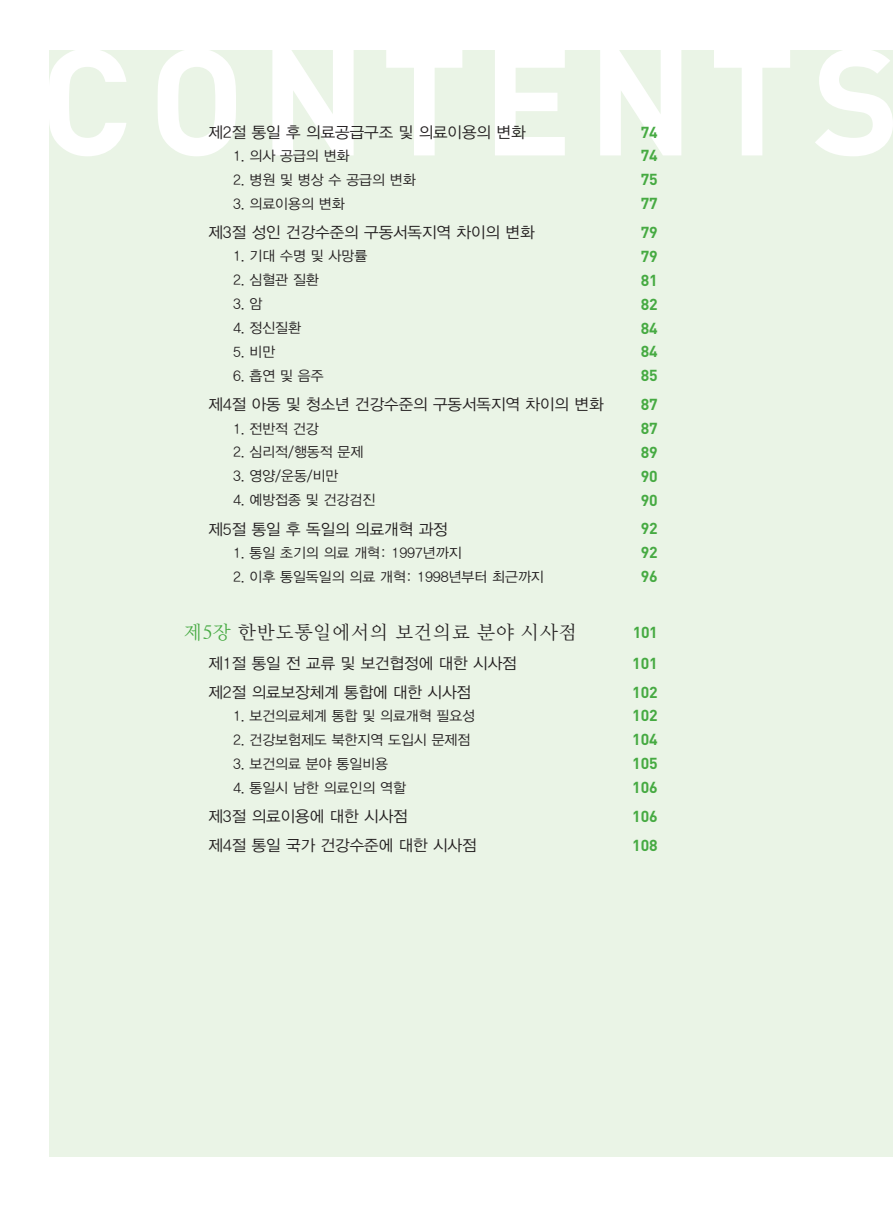
<style>
.page{position:relative;width:893px;height:1206px;background:#fff}
.page>*{position:absolute;margin:0;border:0;box-sizing:border-box;transform-origin:0 0}
.목차2{font:19.25px "Ymjo 420";letter-spacing:-.02em;color:#231f20}
.목차3{font:15.75px "YDIYGO320";color:#231f20}
.목차4{font:700 15.75px "DIN Pro";color:#46aa42}
.목차3-2{font:700 15.75px "DIN Pro";color:#46aa42}
.목차2-2{font:700 15.75px "DIN Pro";color:#46aa42}
.목차4-2{font:14px "YDIYGO320";color:#231f20}
.s1{color:#46aa42}
</style>
<div class="page">
<div style="left:50px;top:50px;width:843px;height:1106px;background:#eaf4e6"></div>
<svg style="left:49px;top:50px;width:844px;height:106px"></svg>
<p class="목차3" style="left:208px;top:123px;width:319px">제2절 통일 후 의료공급구조 및 의료이용의 변화</p>
<p class="목차3-2" style="left:641px;top:121px;width:19px">74</p>
<p class="목차4-2" style="left:233px;top:148px;width:118px">1. 의사 공급의 변화</p>
<p class="목차4" style="left:641px;top:145px;width:19px">74</p>
<p class="목차4-2" style="left:233px;top:172px;width:184px">2. 병원 및 병상 수 공급의 변화</p>
<p class="목차4" style="left:641px;top:169px;width:19px">75</p>
<p class="목차4-2" style="left:233px;top:196px;width:113px">3. 의료이용의 변화</p>
<p class="목차4" style="left:641px;top:193px;width:19px">77</p>
<p class="목차3" style="left:208px;top:224px;width:328px">제3절 성인 건강수준의 구동서독지역 차이의 변화</p>
<p class="목차3-2" style="left:641px;top:222px;width:19px">79</p>
<p class="목차4-2" style="left:233px;top:249px;width:136px">1. 기대 수명 및 사망률</p>
<p class="목차4" style="left:641px;top:245px;width:19px">79</p>
<p class="목차4-2" style="left:233px;top:272px;width:87px">2. 심혈관 질환</p>
<p class="목차4" style="left:641px;top:269px;width:19px">81</p>
<p class="목차4-2" style="left:233px;top:296px;width:31px">3. 암</p>
<p class="목차4" style="left:641px;top:293px;width:19px">82</p>
<p class="목차4-2" style="left:233px;top:320px;width:69px">4. 정신질환</p>
<p class="목차4" style="left:641px;top:317px;width:19px">84</p>
<p class="목차4-2" style="left:233px;top:344px;width:44px">5. 비만</p>
<p class="목차4" style="left:641px;top:341px;width:19px">84</p>
<p class="목차4-2" style="left:233px;top:368px;width:92px">6. 흡연 및 음주</p>
<p class="목차4" style="left:641px;top:365px;width:19px">85</p>
<p class="목차3" style="left:208px;top:396px;width:397px">제4절 아동 및 청소년 건강수준의 구동서독지역 차이의 변화</p>
<p class="목차3-2" style="left:641px;top:393px;width:19px">87</p>
<p class="목차4-2" style="left:233px;top:421px;width:87px">1. 전반적 건강</p>
<p class="목차4" style="left:641px;top:417px;width:19px">87</p>
<p class="목차4-2" style="left:233px;top:444px;width:132px">2. 심리적/행동적 문제</p>
<p class="목차4" style="left:641px;top:441px;width:19px">89</p>
<p class="목차4-2" style="left:233px;top:468px;width:107px">3. 영양/운동/비만</p>
<p class="목차4" style="left:641px;top:465px;width:19px">90</p>
<p class="목차4-2" style="left:233px;top:492px;width:144px">4. 예방접종 및 건강검진</p>
<p class="목차4" style="left:641px;top:489px;width:19px">90</p>
<p class="목차3" style="left:208px;top:520px;width:241px">제5절 통일 후 독일의 의료개혁 과정</p>
<p class="목차3-2" style="left:641px;top:518px;width:19px">92</p>
<p class="목차4-2" style="left:233px;top:545px;width:230px">1. 통일 초기의 의료 개혁: 1997년까지</p>
<p class="목차4" style="left:641px;top:542px;width:19px">92</p>
<p class="목차4-2" style="left:233px;top:569px;width:312px">2. 이후 통일독일의 의료 개혁: 1998년부터 최근까지</p>
<p class="목차4" style="left:641px;top:565px;width:19px">96</p>
<p class="목차2" style="left:184px;top:622px;width:396px"><span class="s1">제5장</span> 한반도통일에서의 보건의료 분야 시사점</p>
<p class="목차2-2" style="left:633px;top:621px;width:27px">101</p>
<p class="목차3" style="left:208px;top:654px;width:310px">제1절 통일 전 교류 및 보건협정에 대한 시사점</p>
<p class="목차3-2" style="left:632px;top:652px;width:27px">101</p>
<p class="목차3" style="left:208px;top:683px;width:264px">제2절 의료보장체계 통합에 대한 시사점</p>
<p class="목차3-2" style="left:632px;top:681px;width:27px">102</p>
<p class="목차4-2" style="left:233px;top:708px;width:244px">1. 보건의료체계 통합 및 의료개혁 필요성</p>
<p class="목차4" style="left:632px;top:705px;width:27px">102</p>
<p class="목차4-2" style="left:233px;top:732px;width:239px">2. 건강보험제도 북한지역 도입시 문제점</p>
<p class="목차4" style="left:632px;top:729px;width:27px">104</p>
<p class="목차4-2" style="left:233px;top:756px;width:156px">3. 보건의료 분야 통일비용</p>
<p class="목차4" style="left:632px;top:752px;width:27px">105</p>
<p class="목차4-2" style="left:233px;top:779px;width:174px">4. 통일시 남한 의료인의 역할</p>
<p class="목차4" style="left:632px;top:776px;width:27px">106</p>
<p class="목차3" style="left:208px;top:807px;width:201px">제3절 의료이용에 대한 시사점</p>
<p class="목차3-2" style="left:632px;top:805px;width:27px">106</p>
<p class="목차3" style="left:208px;top:836px;width:270px">제4절 통일 국가 건강수준에 대한 시사점</p>
<p class="목차3-2" style="left:632px;top:834px;width:27px">108</p>
</div>
